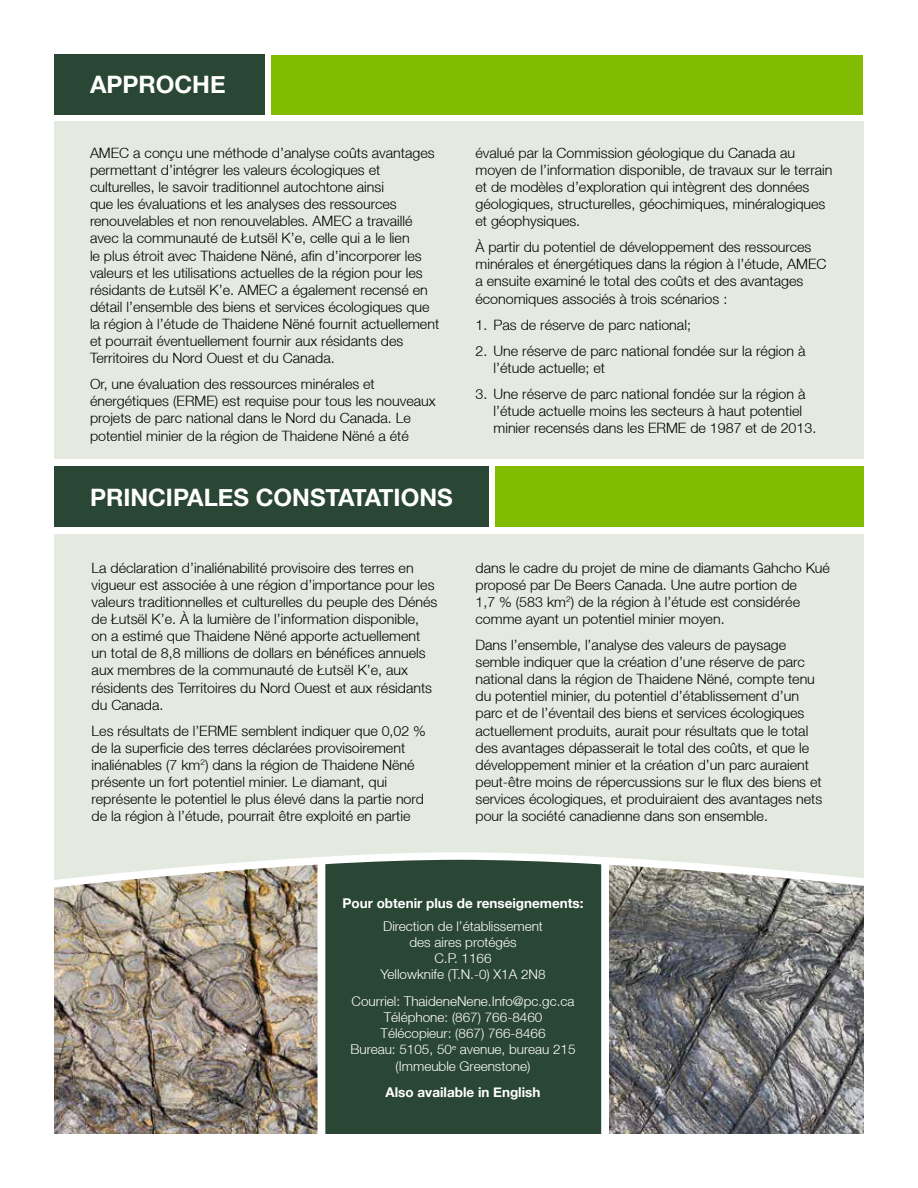
<style>
.page{position:relative;width:918px;height:1188px;background:#fff}
.page>*{position:absolute;margin:0;border:0;box-sizing:border-box;transform-origin:0 0}
.t1{font:700 24px "Helvetica Neue";color:#fff}
.t2{font:300 14.25px/17.1px "Helvetica Neue LT";color:#000}
.t3{font:300 13.5px/16.2px "Helvetica Neue LT";color:#fff;text-align:center}
.t4{font:700 13.5px "Helvetica Neue";color:#fff}
</style>
<div class="page">
<svg style="left:54px;top:104px;width:810px;height:335px"></svg>
<div style="left:55px;top:122px;width:818px;height:337px;background:#e4eadf"></div>
<div style="left:54px;top:54px;width:211px;height:60px;background:#2a4634"></div>
<div style="left:272px;top:55px;width:591px;height:59px;background:#82bc00"></div>
<div style="left:495px;top:466px;width:369px;height:60px;background:#82bc00"></div>
<div style="left:54px;top:534px;width:810px;height:380px;background:#e4eadf"></div>
<div style="left:54px;top:466px;width:435px;height:60px;background:#2a4634"></div>
<img style="left:54px;top:852px;width:810px;height:282px">
<div style="left:864px;top:43px;width:36px;height:1136px;background:#fff"></div>
<h1 class="t1" style="left:90px;top:66px;width:137px">APPROCHE</h1>
<p class="t2" style="left:90px;top:144px;width:351px">AMEC a conçu une méthode d’analyse coûts avantages permettant d’intégrer les valeurs écologiques et culturelles, le savoir traditionnel autochtone ainsi<br>que les évaluations et les analyses des ressources renouvelables et non renouvelables. AMEC a travaillé avec la communauté de Łutsël K’e, celle qui a le lien<br>le plus étroit avec Thaidene Nëné, afin d’incorporer les valeurs et les utilisations actuelles de la région pour les résidants de Łutsël K’e. AMEC a également recensé en détail l’ensemble des biens et services écologiques que la région à l’étude de Thaidene Nëné fournit actuellement et pourrait éventuellement fournir aux résidants des Territoires du Nord Ouest et du Canada.</p>
<p class="t2" style="left:90px;top:375px;width:347px">Or, une évaluation des ressources minérales et énergétiques (ERME) est requise pour tous les nouveaux projets de parc national dans le Nord du Canada. Le potentiel minier de la région de Thaidene Nëné a été</p>
<h1 class="t1" style="left:90px;top:478px;width:364px">PRINCIPALES CONSTATATIONS</h1>
<p class="t2" style="left:92px;top:559px;width:347px">La déclaration d’inaliénabilité provisoire des terres en vigueur est associée à une région d’importance pour les valeurs traditionnelles et culturelles du peuple des Dénés de Łutsël K’e. À la lumière de l’information disponible, on a estimé que Thaidene Nëné apporte actuellement un total de 8,8 millions de dollars en bénéfices annuels aux membres de la communauté de Łutsël K’e, aux résidents des Territoires du Nord Ouest et aux résidants du Canada.</p>
<p class="t2" style="left:92px;top:722px;width:336px">Les résultats de l’ERME semblent indiquer que 0,02 % de la superficie des terres déclarées provisoirement inaliénables (7 km<sup>2</sup>) dans la région de Thaidene Nëné présente un fort potentiel minier. Le diamant, qui représente le potentiel le plus élevé dans la partie nord de la région à l’étude, pourrait être exploité en partie</p>
<p class="t2" style="left:476px;top:144px;width:359px">évalué par la Commission géologique du Canada au moyen de l’information disponible, de travaux sur le terrain et de modèles d’exploration qui intègrent des données géologiques, structurelles, géochimiques, minéralogiques et géophysiques.</p>
<p class="t2" style="left:476px;top:238px;width:353px">À partir du potentiel de développement des ressources minérales et énergétiques dans la région à l’étude, AMEC a ensuite examiné le total des coûts et des avantages économiques associés à trois scénarios :</p>
<p class="t2" style="left:476px;top:316px;width:217px">1. Pas de réserve de parc national;</p>
<p class="t2" style="left:493px;top:342px;width:314px;text-indent:-18px">2. Une réserve de parc national fondée sur la région à l’étude actuelle; et</p>
<p class="t2" style="left:493px;top:385px;width:324px;text-indent:-18px">3. Une réserve de parc national fondée sur la région à l’étude actuelle moins les secteurs à haut potentiel minier recensés dans les ERME de 1987 et de 2013.</p>
<p class="t2" style="left:476px;top:559px;width:356px">dans le cadre du projet de mine de diamants Gahcho Kué proposé par De Beers Canada. Une autre portion de<br>1,7 % (583 km<sup>2</sup>) de la région à l’étude est considérée comme ayant un potentiel minier moyen.</p>
<p class="t2" style="left:476px;top:636px;width:348px">Dans l’ensemble, l’analyse des valeurs de paysage semble indiquer que la création d’une réserve de parc national dans la région de Thaidene Nëné, compte tenu du potentiel minier, du potentiel d’établissement d’un parc et de l’éventail des biens et services écologiques actuellement produits, aurait pour résultats que le total des avantages dépasserait le total des coûts, et que le développement minier et la création d’un parc auraient peut-être moins de répercussions sur le flux des biens et services écologiques, et produiraient des avantages nets pour la société canadienne dans son ensemble.</p>
<p class="t4" style="left:342px;top:893px;width:243px">Pour obtenir plus de renseignements:</p>
<p class="t3" style="left:381px;top:917px;width:167px">Direction de l’établissement des aires protégés<br>C.P. 1166<br>Yellowknife (T.N.-0) X1A 2N8</p>
<p class="t3" style="left:350px;top:993px;width:227px">Courriel: ThaideneNene.Info@pc.gc.ca<br>Téléphone: (867) 766-8460<br>Télécopieur: (867) 766-8466<br>Bureau: 5105, 50<sup>e</sup> avenue, bureau 215 (Immeuble Greenstone)</p>
<p class="t4" style="left:386px;top:1082px;width:156px">Also available in English</p>
</div>
